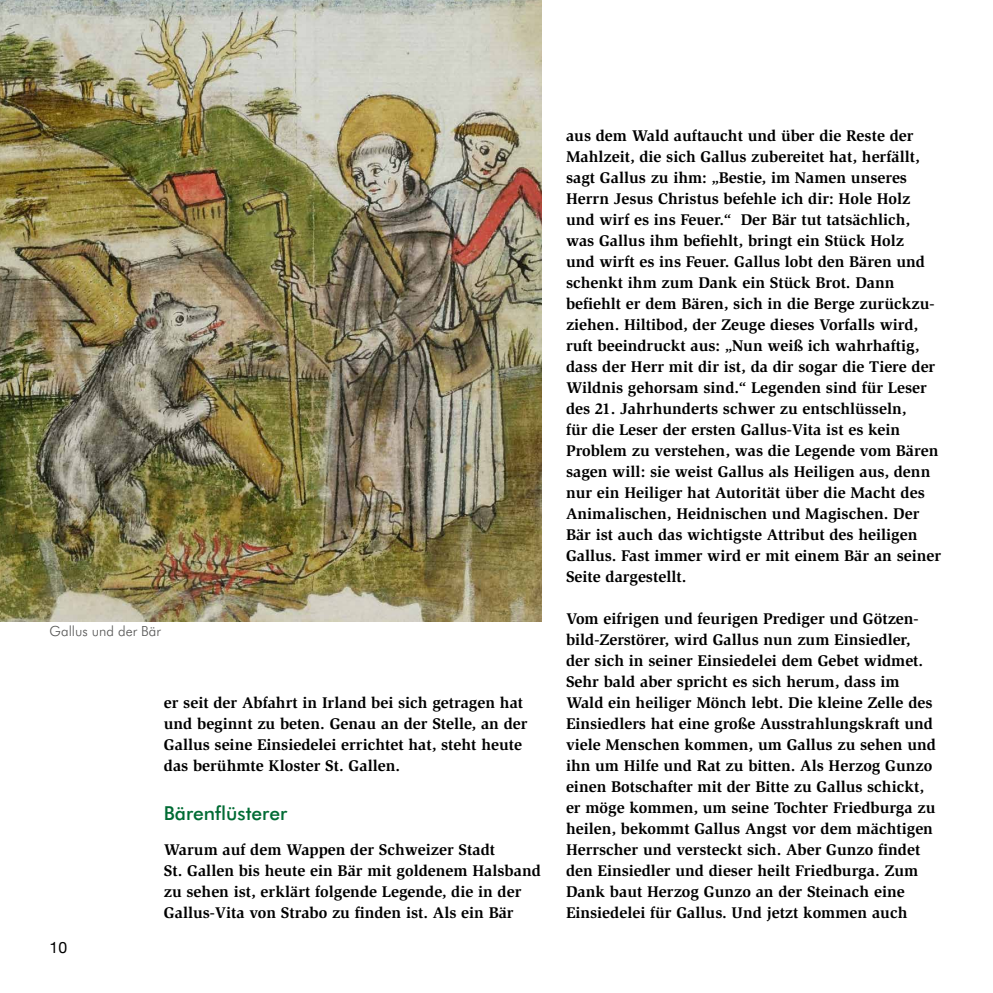
<style>
.page{position:relative;width:993px;height:993px;background:#fff}
.page>*{position:absolute;margin:0;border:0;box-sizing:border-box;transform-origin:0 0}
.t1{font:500 19.25px "Futura BT";color:#006b34}
.t2{font:700 15.92px/21px "Slimbach Std";color:#000}
.t3{font:15.75px "Helvetica Neue";color:#000}
.t4{font:300 14px "Futura BT";color:#565655}
</style>
<div class="page">
<img style="left:0;top:0;width:541px;height:621px">
<p class="t4" style="left:50px;top:622px;width:113px">Gallus und der Bär</p>
<p class="t3" style="left:50px;top:936px;width:19px">10</p>
<p class="t2" style="left:164px;top:692px;width:365px">er seit der Abfahrt in Irland bei sich getragen hat und beginnt zu beten. Genau an der Stelle, an der Gallus seine Einsiedelei errichtet hat, steht heute das berühmte Kloster St. Gallen.</p>
<p class="t1" style="left:164px;top:801px;width:125px">Bärenflüsterer</p>
<p class="t2" style="left:164px;top:839px;width:378px">Warum auf dem Wappen der Schweizer Stadt<br>St. Gallen bis heute ein Bär mit goldenem Halsband zu sehen ist, erklärt folgende Legende, die in der Gallus-Vita von Strabo zu finden ist. Als ein Bär</p>
<p class="t2" style="left:566px;top:125px;width:376px">aus dem Wald auftaucht und über die Reste der Mahlzeit, die sich Gallus zubereitet hat, herfällt, sagt Gallus zu ihm: „Bestie, im Namen unseres Herrn Jesus Christus befehle ich dir: Hole Holz und wirf es ins Feuer.“ Der Bär tut tatsächlich, was Gallus ihm befiehlt, bringt ein Stück Holz<br>und wirft es ins Feuer. Gallus lobt den Bären und schenkt ihm zum Dank ein Stück Brot. Dann befiehlt er dem Bären, sich in die Berge zurückzu&shy;ziehen. Hiltibod, der Zeuge dieses Vorfalls wird, ruft beeindruckt aus: „Nun weiß ich wahrhaftig, dass der Herr mit dir ist, da dir sogar die Tiere der Wildnis gehorsam sind.“ Legenden sind für Leser des 21. Jahrhunderts schwer zu entschlüsseln,<br>für die Leser der ersten Gallus-Vita ist es kein Problem zu verstehen, was die Legende vom Bären sagen will: sie weist Gallus als Heiligen aus, denn nur ein Heiliger hat Autorität über die Macht des Animalischen, Heidnischen und Magischen. Der Bär ist auch das wichtigste Attribut des heiligen Gallus. Fast immer wird er mit einem Bär an seiner Seite dargestellt.</p>
<p class="t2" style="left:566px;top:608px;width:371px">Vom eifrigen und feurigen Prediger und Götzen&shy;bild-Zerstörer, wird Gallus nun zum Einsiedler, der sich in seiner Einsiedelei dem Gebet widmet.<br>Sehr bald aber spricht es sich herum, dass im Wald ein heiliger Mönch lebt. Die kleine Zelle des Einsiedlers hat eine große Ausstrahlungskraft und viele Menschen kommen, um Gallus zu sehen und ihn um Hilfe und Rat zu bitten. Als Herzog Gunzo einen Botschafter mit der Bitte zu Gallus schickt, er möge kommen, um seine Tochter Friedburga zu heilen, bekommt Gallus Angst vor dem mächtigen Herrscher und versteckt sich. Aber Gunzo findet den Einsiedler und dieser heilt Friedburga. Zum Dank baut Herzog Gunzo an der Steinach eine Einsiedelei für Gallus. Und jetzt kommen auch</p>
</div>
